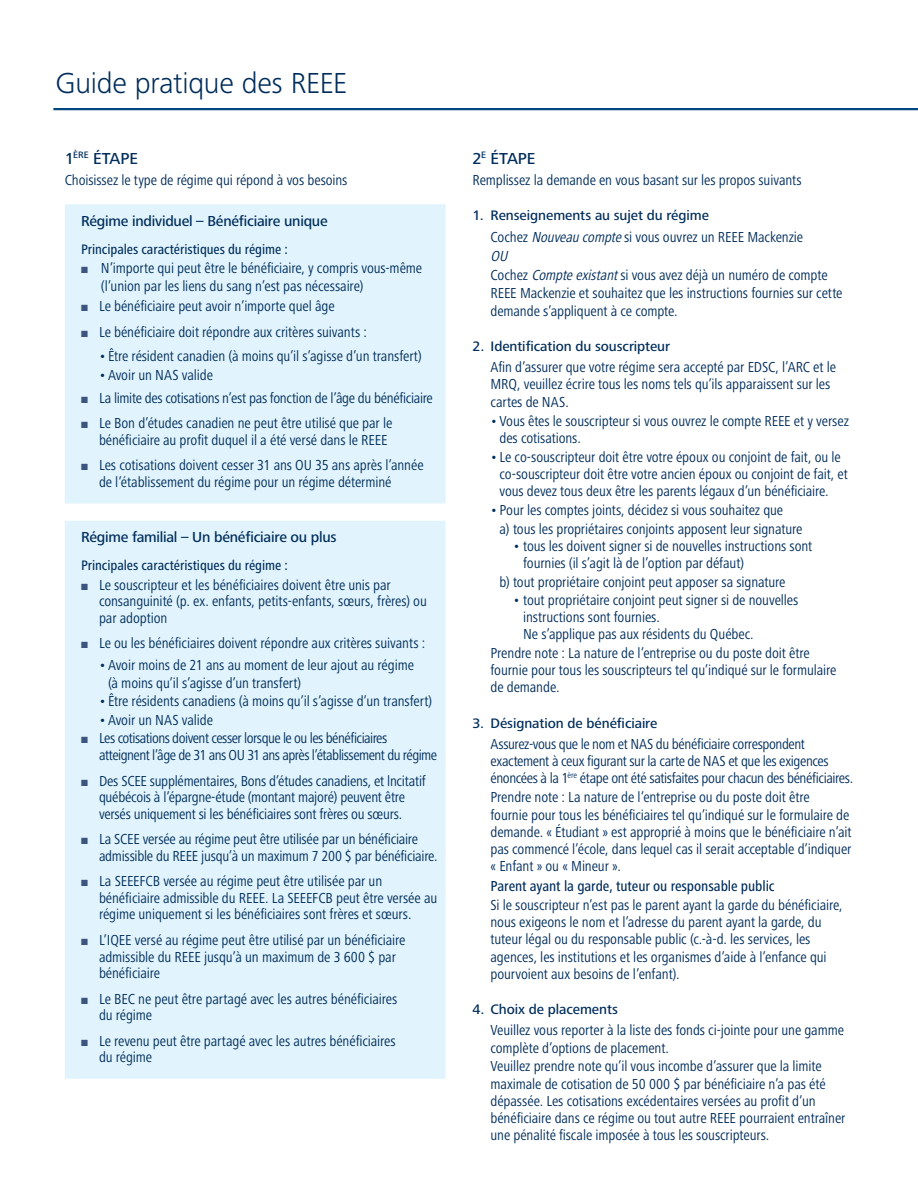
<style>
.page{position:relative;width:918px;height:1188px;background:#fff}
.page>*{position:absolute;margin:0;border:0;box-sizing:border-box;transform-origin:0 0}
.GuideCover_TITLE{font:300 30px "Frutiger Next Pro";letter-spacing:-.005em;color:#002d5b}
.Guide_sub_head{font:500 16.5px "Frutiger Next Pro";letter-spacing:-.005em;color:#002d5b}
.Guide_body{font:condensed 15px/17.2px "Frutiger Next Pro";letter-spacing:-.01em;color:#002d5b}
.Guide_features_table{font:condensed 15px/16.5px "Frutiger Next Pro";letter-spacing:-.01em;color:#002d5b}
.Guide_bullet{font:condensed 15px/17.2px "Frutiger Next Pro";letter-spacing:-.01em;color:#002d5b}
.Guide_features_table-2{font:condensed 15px/17.2px "Frutiger Next Pro";letter-spacing:-.035em;color:#002d5b}
.body_10pt{font:500 15px "Frutiger Next Pro";letter-spacing:-.015em;color:#002d5b}
.Guide_body-2{font:500 condensed 15px "Frutiger Next Pro";letter-spacing:-.005em;color:#002d5b}
.Guide_body-3{font:italic condensed 15px "Frutiger Next Pro";color:#002d5b}
.Guide_sub_head-2{font:500 14.25px "Frutiger Next Pro";letter-spacing:-.005em;color:#002d5b}
.Guide_sub_head-3{font:500 condensed 14.25px "Frutiger Next Pro";letter-spacing:-.005em;color:#002d5b}
.s1{color:#3c557f}
.s2{font-style:italic}
</style>
<div class="page">
<div style="left:65px;top:204px;width:381px;height:299px;background:#e1f4fd"></div>
<div style="left:65px;top:521px;width:381px;height:558px;background:#e1f4fd"></div>
<hr style="left:53px;top:108px;width:865px;height:2px;background:#004780">
<p class="GuideCover_TITLE" style="left:56px;top:66px;width:293px">Guide pratique des REEE</p>
<p class="Guide_sub_head" style="left:65px;top:149px;width:75px">1<sup>ÈRE</sup> ÉTAPE</p>
<p class="Guide_body" style="left:65px;top:171px;width:284px">Choisissez le type de régime qui répond à vos besoins</p>
<p class="body_10pt" style="left:81px;top:212px;width:248px">Régime individuel – Bénéficiaire unique</p>
<p class="Guide_sub_head-3" style="left:81px;top:241px;width:208px">Principales caractéristiques du régime :</p>
<p class="Guide_features_table" style="left:101px;top:260px;width:323px;line-height:17.2px;text-indent:-20px"><span class="s1">■</span> N’importe qui peut être le bénéficiaire, y compris vous-même (l’union par les liens du sang n’est pas nécessaire)</p>
<p class="Guide_features_table" style="left:81px;top:298px;width:255px"><span class="s1">■</span> Le bénéficiaire peut avoir n’importe quel âge</p>
<p class="Guide_features_table" style="left:81px;top:323px;width:287px"><span class="s1">■</span> Le bénéficiaire doit répondre aux critères suivants :</p>
<p class="Guide_bullet" style="left:99px;top:348px;width:324px">• Être résident canadien (à moins qu’il s’agisse d’un transfert)</p>
<p class="Guide_bullet" style="left:99px;top:366px;width:116px">• Avoir un NAS valide</p>
<p class="Guide_features_table" style="left:81px;top:389px;width:353px"><span class="s1">■</span> La limite des cotisations n’est pas fonction de l’âge du bénéficiaire</p>
<p class="Guide_features_table" style="left:99px;top:415px;width:295px;text-indent:-18px"><span class="s1">■</span> Le Bon d’études canadien ne peut être utilisé que par le bénéficiaire au profit duquel il a été versé dans le REEE</p>
<p class="Guide_features_table" style="left:99px;top:457px;width:326px;text-indent:-18px"><span class="s1">■</span> Les cotisations doivent cesser 31 ans OU 35 ans après l’année de l’établissement du régime pour un régime déterminé</p>
<p class="body_10pt" style="left:81px;top:529px;width:257px">Régime familial – Un bénéficiaire ou plus</p>
<p class="Guide_sub_head-3" style="left:81px;top:557px;width:208px">Principales caractéristiques du régime :</p>
<p class="Guide_features_table" style="left:99px;top:577px;width:329px;text-indent:-18px"><span class="s1">■</span> Le souscripteur et les bénéficiaires doivent être unis par consanguinité (p. ex. enfants, petits-enfants, sœurs, frères) ou par adoption</p>
<p class="Guide_features_table" style="left:81px;top:635px;width:346px"><span class="s1">■</span> Le ou les bénéficiaires doivent répondre aux critères suivants :</p>
<p class="Guide_bullet" style="left:108px;top:657px;width:308px;text-indent:-9px">• Avoir moins de 21 ans au moment de leur ajout au régime (à moins qu’il s’agisse d’un transfert)</p>
<p class="Guide_bullet" style="left:99px;top:693px;width:335px">• Être résidents canadiens (à moins qu’il s’agisse d’un transfert)</p>
<p class="Guide_bullet" style="left:99px;top:712px;width:116px">• Avoir un NAS valide</p>
<p class="Guide_features_table-2" style="left:99px;top:729px;width:340px;text-indent:-18px"><span class="s1">■</span> Les cotisations doivent cesser lorsque le ou les bénéficiaires atteignent l’âge de 31 ans OU 31 ans après l’établissement du régime</p>
<p class="Guide_features_table" style="left:81px;top:772px;width:346px;text-align:center"><span class="s1">■</span> Des SCEE supplémentaires, Bons d’études canadiens, et lncitatif québécois à l’épargne-étude (montant majoré) peuvent être<br>versés uniquement si les bénéficiaires sont frères ou sœurs.</p>
<p class="Guide_features_table" style="left:99px;top:831px;width:340px;text-indent:-18px"><span class="s1">■</span> La SCEE versée au régime peut être utilisée par un bénéficiaire admissible du REEE jusqu’à un maximum 7 200 $ par bénéficiaire.</p>
<p class="Guide_features_table" style="left:99px;top:873px;width:340px;text-indent:-18px"><span class="s1">■</span> La SEEEFCB versée au régime peut être utilisée par un bénéficiaire admissible du REEE. La SEEEFCB peut être versée au régime uniquement si les bénéficiaires sont frères et sœurs.</p>
<p class="Guide_features_table" style="left:99px;top:932px;width:308px;text-indent:-18px"><span class="s1">■</span> L’IQEE versé au régime peut être utilisé par un bénéficiaire admissible du REEE jusqu’à un maximum de 3 600 $ par bénéficiaire</p>
<p class="Guide_features_table" style="left:99px;top:990px;width:300px;text-indent:-18px"><span class="s1">■</span> Le BEC ne peut être partagé avec les autres bénéficiaires du régime</p>
<p class="Guide_features_table" style="left:99px;top:1033px;width:298px;text-indent:-18px"><span class="s1">■</span> Le revenu peut être partagé avec les autres bénéficiaires du régime</p>
<p class="Guide_sub_head" style="left:472px;top:149px;width:64px">2<sup>E</sup> ÉTAPE</p>
<p class="Guide_body" style="left:472px;top:171px;width:331px">Remplissez la demande en vous basant sur les propos suivants</p>
<p class="Guide_sub_head-2" style="left:472px;top:207px;width:238px">1. Renseignements au sujet du régime</p>
<p class="Guide_body" style="left:490px;top:228px;width:314px">Cochez <span class="s2">Nouveaucompte</span>si vous ouvrez un REEE Mackenzie</p>
<p class="Guide_body-3" style="left:490px;top:247px;width:22px">OU</p>
<p class="Guide_body" style="left:490px;top:267px;width:354px;line-height:17.7px">Cochez <span class="s2">Compteexistant</span>si vous avez déjà un numéro de compte<br>REEE Mackenzie et souhaitez que les instructions fournies sur cette demande s’appliquent à ce compte.</p>
<p class="Guide_sub_head-2" style="left:472px;top:338px;width:199px">2. Identification du souscripteur</p>
<p class="Guide_body" style="left:490px;top:359px;width:347px">Afin d’assurer que votre régime sera accepté par EDSC, l’ARC et le<br>MRQ, veuillez écrire tous les noms tels qu’ils apparaissent sur les cartes de NAS.</p>
<p class="Guide_body" style="left:500px;top:412px;width:351px;text-indent:-9px">• Vous êtes le souscripteur si vous ouvrez le compte REEE et y versez des cotisations.</p>
<p class="Guide_body" style="left:500px;top:448px;width:350px;text-indent:-9px">• Le co-souscripteur doit être votre époux ou conjoint de fait, ou le co-souscripteur doit être votre ancien époux ou conjoint de fait, et vous devez tous deux être les parents légaux d’un bénéficiaire.</p>
<p class="Guide_body" style="left:490px;top:501px;width:294px">• Pour les comptes joints, décidez si vous souhaitez que</p>
<p class="Guide_body" style="left:500px;top:520px;width:305px">a) tous les propriétaires conjoints apposent leur signature</p>
<p class="Guide_body" style="left:523px;top:538px;width:291px;text-indent:-10px">• tous les doivent signer si de nouvelles instructions sont fournies (il s’agit là de l’option par défaut)</p>
<p class="Guide_body" style="left:500px;top:574px;width:288px">b) tout propriétaire conjoint peut apposer sa signature</p>
<p class="Guide_body" style="left:523px;top:591px;width:277px;text-indent:-10px">• tout propriétaire conjoint peut signer si de nouvelles instructions sont fournies.<br>Ne s’applique pas aux résidents du Québec.</p>
<p class="Guide_body" style="left:490px;top:644px;width:347px">Prendre note : La nature de l’entreprise ou du poste doit être fournie pour tous les souscripteurs tel qu’indiqué sur le formulaire de demande.</p>
<p class="Guide_sub_head-2" style="left:472px;top:715px;width:186px">3. Désignation de bénéficiaire</p>
<p class="Guide_body" style="left:490px;top:735px;width:364px">Assurez-vous que le nom et NAS du bénéficiaire correspondent exactement à ceux figurant sur la carte de NAS et que les exigences énoncées à la 1<sup>ère</sup> étape ont été satisfaites pour chacun des bénéficiaires.</p>
<p class="Guide_body" style="left:490px;top:789px;width:363px">Prendre note : La nature de l’entreprise ou du poste doit être<br>fournie pour tous les bénéficiaires tel qu’indiqué sur le formulaire de demande. « Étudiant » est approprié à moins que le bénéficiaire n’ait pas commencé l’école, dans lequel cas il serait acceptable d’indiquer « Enfant » ou « Mineur ».</p>
<p class="Guide_body-2" style="left:490px;top:877px;width:286px">Parent ayant la garde, tuteur ou responsable public</p>
<p class="Guide_body" style="left:490px;top:896px;width:354px">Si le souscripteur n’est pas le parent ayant la garde du bénéficiaire, nous exigeons le nom et l’adresse du parent ayant la garde, du tuteur légal ou du responsable public (c.-à-d. les services, les agences, les institutions et les organismes d’aide à l’enfance qui pourvoient aux besoins de l’enfant).</p>
<p class="Guide_sub_head-2" style="left:472px;top:1001px;width:147px">4. Choix de placements</p>
<p class="Guide_body" style="left:490px;top:1022px;width:355px">Veuillez vous reporter à la liste des fonds ci-jointe pour une gamme complète d’options de placement.</p>
<p class="Guide_body" style="left:490px;top:1058px;width:357px">Veuillez prendre note qu’il vous incombe d’assurer que la limite maximale de cotisation de 50 000 $ par bénéficiaire n’a pas été dépassée. Les cotisations excédentaires versées au profit d’un bénéficiaire dans ce régime ou tout autre REEE pourraient entraîner une pénalité fiscale imposée à tous les souscripteurs.</p>
</div>
